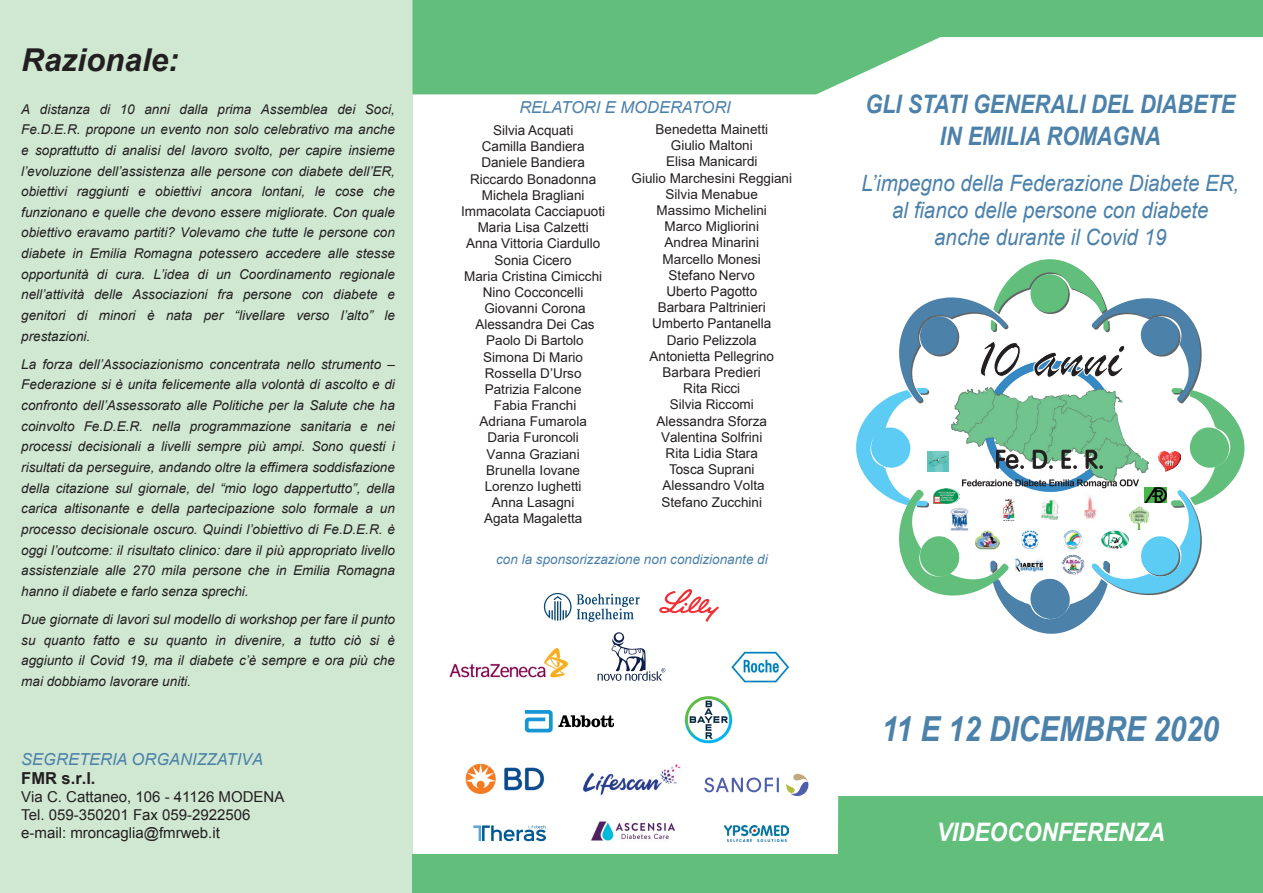
<style>
.page{position:relative;width:1263px;height:893px;background:#fff}
.page>*{position:absolute;margin:0;border:0;box-sizing:border-box;transform-origin:0 0}
.t1{font:italic 700 34.5px "Arial";color:#4c81aa;scale:.85 1}
.t2{font:italic 700 31.5px "Arial";color:#231f20}
.t3{font:italic 700 25.5px/31.5px "Arial";color:#4c81aa;text-align:center;scale:.85 1}
.t4{font:italic 700 25.5px "Arial";color:#fff;scale:.89 1}
.t5{font:italic 22.5px "Arial";color:#4c81aa;scale:.91 1}
.t6{font:italic 22.5px "Arial";color:#4c81aa;scale:.91 1}
.t7{font:italic 16.5px "Arial";color:#4c81aa}
.t8{font:700 16.5px "Arial";color:#231f20}
.t9{font:15px/17.9px "Arial";color:#231f20}
.t10{font:italic 13.5px/20.7px "Arial";color:#231f20;text-align:justify}
.t11{font:13.5px/16.2px "Arial";color:#231f20;text-align:center}
.t12{font:italic 13.5px "Arial";color:#4c81aa}
</style>
<div class="page">
<div style="left:0;top:0;width:412px;height:893px;background:#d0e8d2"></div>
<div style="left:412px;top:854px;width:426px;height:39px;background:#62bf7b"></div>
<div style="left:838px;top:796px;width:425px;height:97px;background:#62bf7b"></div>
<div style="left:819px;top:0;width:444px;height:36px;background:#62bf7b"></div>
<svg style="left:412px;top:0;width:533px;height:94px;fill:#62bf7b"></svg>
<svg style="left:856px;top:259px;width:389px;height:375px"></svg>
<img style="left:934px;top:489px;width:26px;height:14px">
<img style="left:951px;top:508px;width:18px;height:22px">
<img style="left:1003px;top:498px;width:11px;height:22px">
<img style="left:1084px;top:494px;width:13px;height:26px">
<img style="left:1063px;top:530px;width:19px;height:20px;border-radius:10px">
<img style="left:1144px;top:487px;width:23px;height:16px">
<img style="left:1129px;top:506px;width:19px;height:23px">
<img style="left:927px;top:451px;width:22px;height:21px">
<img style="left:975px;top:530px;width:25px;height:19px">
<img style="left:1102px;top:531px;width:27px;height:18px">
<img style="left:1158px;top:451px;width:22px;height:20px">
<img style="left:1041px;top:499px;width:18px;height:21px">
<svg style="left:1020px;top:530px;width:20px;height:20px"></svg>
<img style="left:1022px;top:531px;width:16px;height:18px">
<div style="left:1059px;top:555px;width:27px;height:21px;background:#fff;border-radius:50%"></div>
<img style="left:1060px;top:555px;width:25px;height:20px">
<img style="left:1016px;top:559px;width:27px;height:13px">
<svg style="left:598px;top:632px;width:67px;height:49px"></svg>
<svg style="left:659px;top:589px;width:60px;height:33px"></svg>
<svg style="left:544px;top:593px;width:27px;height:28px"></svg>
<svg style="left:577px;top:594px;width:63px;height:28px"></svg>
<img style="left:450px;top:648px;width:118px;height:30px">
<img style="left:684px;top:696px;width:49px;height:48px">
<svg style="left:704px;top:777px;width:75px;height:16px"></svg>
<svg style="left:786px;top:774px;width:22px;height:22px"></svg>
<img style="left:582px;top:764px;width:99px;height:31px">
<img style="left:465px;top:763px;width:80px;height:31px">
<svg style="left:525px;top:710px;width:89px;height:22px"></svg>
<img style="left:725px;top:825px;width:63px;height:16px">
<img style="left:591px;top:821px;width:84px;height:20px">
<svg style="left:473px;top:825px;width:73px;height:16px"></svg>
<img style="left:731px;top:651px;width:58px;height:31px">
<h2 class="t2" style="left:21px;top:40px;width:159px">Razionale:</h2>
<p class="t10" style="left:21px;top:99px;width:375px">A distanza di 10 anni dalla prima Assemblea dei Soci, Fe.D.E.R. propone un evento non solo celebrativo ma anche e soprattutto di analisi del lavoro svolto, per capire insieme l’evoluzione dell’assistenza alle persone con diabete dell’ER, obiettivi raggiunti e obiettivi ancora lontani, le cose che funzionano e quelle che devono essere migliorate. Con quale obiettivo eravamo partiti? Volevamo che tutte le persone con diabete in Emilia Romagna potessero accedere alle stesse opportunità di cura. L’idea di un Coordinamento regionale nell’attività delle Associazioni fra persone con diabete e genitori di minori è nata per “livellare verso l’alto” le prestazioni.</p>
<p class="t10" style="left:21px;top:354px;width:375px">La forza dell’Associazionismo concentrata nello strumento – Federazione si è unita felicemente alla volontà di ascolto e di confronto dell’Assessorato alle Politiche per la Salute che ha coinvolto Fe.D.E.R. nella programmazione sanitaria e nei processi decisionali a livelli sempre più ampi. Sono questi i risultati da perseguire, andando oltre la effimera soddisfazione della citazione sul giornale, del “mio logo dappertutto”, della carica altisonante e della partecipazione solo formale a un processo decisionale oscuro. Quindi l’obiettivo di Fe.D.E.R. è oggi l’outcome: il risultato clinico: dare il più appropriato livello assistenziale alle 270 mila persone che in Emilia Romagna hanno il diabete e farlo senza sprechi.</p>
<p class="t10" style="left:21px;top:609px;width:375px">Due giornate di lavori sul modello di workshop per fare il punto su quanto fatto e su quanto in divenire, a tutto ciò si è aggiunto il Covid 19, ma il diabete c’è sempre e ora più che mai dobbiamo lavorare uniti.</p>
<p class="t7" style="left:21px;top:748px;width:244px">SEGRETERIA ORGANIZZATIVA</p>
<p class="t8" style="left:21px;top:767px;width:76px">FMR s.r.l.</p>
<p class="t9" style="left:21px;top:788px;width:265px">Via C. Cattaneo, 106 - 41126 MODENA<br>Tel. 059-350201 Fax 059-2922506 e-mail: mroncaglia@fmrweb.it</p>
<p class="t7" style="left:519px;top:96px;width:213px">RELATORI E MODERATORI</p>
<p class="t11" style="left:461px;top:122px;width:146px">Silvia Acquati<br>Camilla Bandiera<br>Daniele Bandiera<br>Riccardo Bonadonna<br>Michela Bragliani<br>Immacolata Cacciapuoti<br>Maria Lisa Calzetti<br>Anna Vittoria Ciardullo<br>Sonia Cicero<br>Maria Cristina Cimicchi<br>Nino Cocconcelli<br>Giovanni Corona<br>Alessandra Dei Cas<br>Paolo Di Bartolo<br>Simona Di Mario<br>Rossella D’Urso<br>Patrizia Falcone<br>Fabia Franchi<br>Adriana Fumarola<br>Daria Furoncoli<br>Vanna Graziani<br>Brunella Iovane<br>Lorenzo Iughetti<br>Anna Lasagni<br>Agata Magaletta</p>
<p class="t11" style="left:631px;top:121px;width:162px">Benedetta Mainetti<br>Giulio Maltoni<br>Elisa Manicardi<br>Giulio Marchesini Reggiani<br>Silvia Menabue<br>Massimo Michelini<br>Marco Migliorini<br>Andrea Minarini<br>Marcello Monesi<br>Stefano Nervo<br>Uberto Pagotto<br>Barbara Paltrinieri<br>Umberto Pantanella<br>Dario Pelizzola<br>Antonietta Pellegrino<br>Barbara Predieri<br>Rita Ricci<br>Silvia Riccomi<br>Alessandra Sforza<br>Valentina Solfrini<br>Rita Lidia Stara<br>Tosca Suprani<br>Alessandro Volta<br>Stefano Zucchini</p>
<p class="t12" style="left:496px;top:551px;width:273px">con la sponsorizzazione non condizionante di</p>
<h3 class="t3" style="left:865px;top:89px;width:436px">GLI STATI GENERALI DEL DIABETE<br>IN EMILIA ROMAGNA</h3>
<h3 class="t5" style="left:861px;top:169px;width:417px">L’impegno della Federazione Diabete ER,</h3>
<h3 class="t6" style="left:892px;top:196px;width:349px">al fianco delle persone con diabete</h3>
<h3 class="t5" style="left:934px;top:223px;width:257px">anche durante il Covid 19</h3>
<h1 class="t1" style="left:882px;top:706px;width:398px">11 E 12 DICEMBRE 2020</h1>
<h3 class="t4" style="left:937px;top:816px;width:258px">VIDEOCONFERENZA</h3>
</div>
